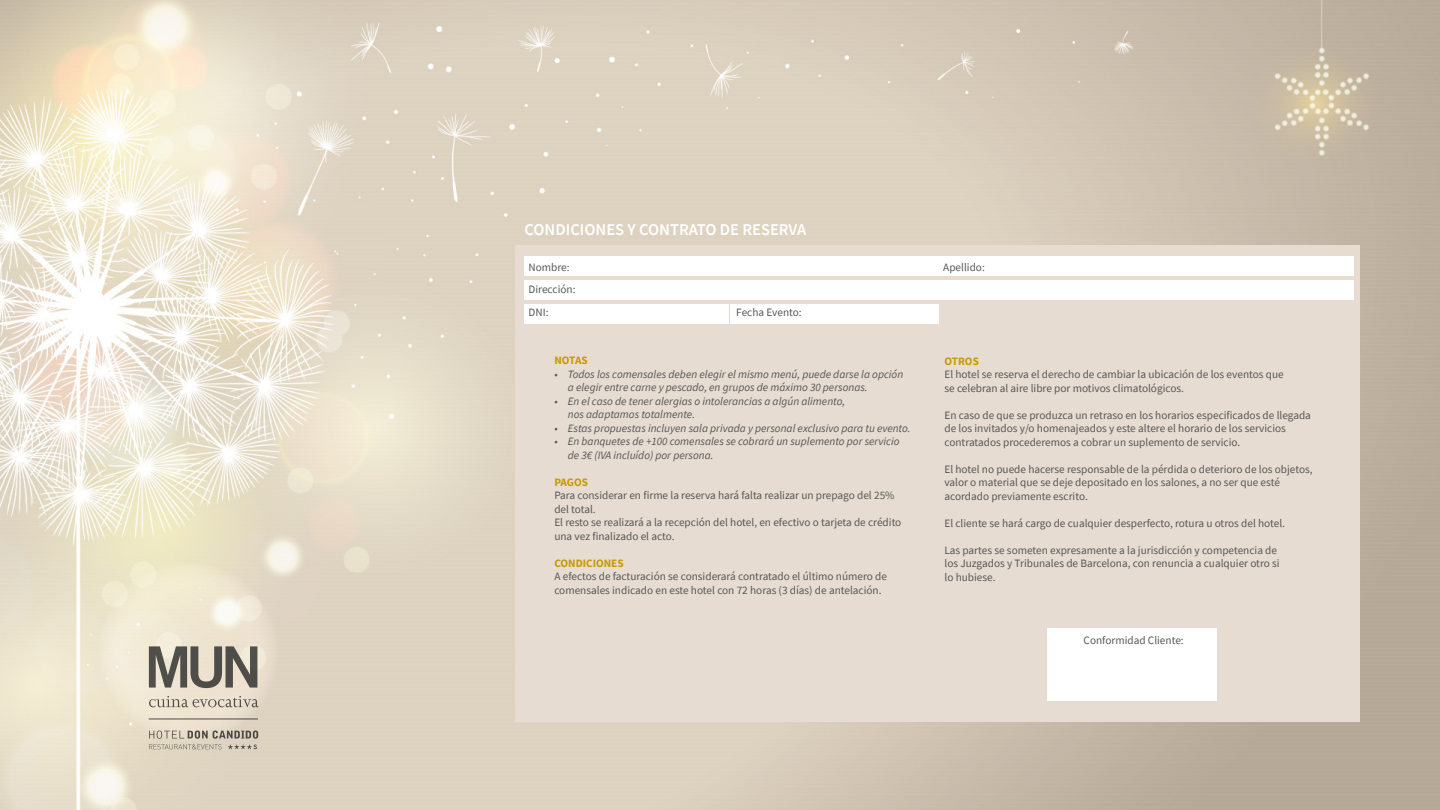
<style>
.page{position:relative;width:1440px;height:810px;background:#fff}
.page>*{position:absolute;margin:0;border:0;box-sizing:border-box;transform-origin:0 0}
.t1{font:600 16.5px "Source Sans Pro";color:#fff}
.t2{font:11.25px/13.5px "Source Sans Pro";color:#575756}
.t3{font:italic 11.25px/13.5px "Source Sans Pro";color:#575756}
.t4{font:700 11.25px "Source Sans Pro";color:#c79a00}
</style>
<div class="page">
<img style="left:0;top:0;width:1440px;height:810px">
<svg style="left:149px;top:646px;width:108px;height:42px"></svg>
<svg style="left:149px;top:696px;width:110px;height:11px"></svg>
<hr style="left:149px;top:719px;width:109px;height:1px;background:#54575a">
<svg style="left:149px;top:730px;width:109px;height:19px"></svg>
<div style="left:516px;top:246px;width:844px;height:476px;background:#e6dcd1"></div>
<div style="left:524px;top:256px;width:415px;height:20px;background:#fff"></div>
<div style="left:524px;top:280px;width:415px;height:20px;background:#fff"></div>
<div style="left:524px;top:304px;width:205px;height:20px;background:#fff"></div>
<div style="left:730px;top:304px;width:209px;height:20px;background:#fff"></div>
<div style="left:939px;top:256px;width:415px;height:20px;background:#fff"></div>
<div style="left:939px;top:280px;width:415px;height:20px;background:#fff"></div>
<div style="left:1048px;top:628px;width:169px;height:72px;background:#fff"></div>
<h1 class="t1" style="left:524px;top:219px;width:283px">CONDICIONES Y CONTRATO DE RESERVA</h1>
<p class="t2" style="left:529px;top:255px;width:48px;line-height:22.9px">Nombre:<br>Dirección:<br>DNI:</p>
<p class="t2" style="left:736px;top:306px;width:67px">Fecha Evento:</p>
<p class="t4" style="left:554px;top:353px;width:35px">NOTAS</p>
<p class="t3" style="left:568px;top:367px;width:337px;text-indent:-14px">• Todos los comensales deben elegir el mismo menú, puede darse la opción a elegir entre carne y pescado, en grupos de máximo 30 personas.</p>
<p class="t3" style="left:568px;top:394px;width:279px;text-indent:-14px">• En el caso de tener alergias o intolerancias a algún alimento, nos adaptamos totalmente.</p>
<p class="t3" style="left:554px;top:421px;width:358px">• Estas propuestas incluyen sala privada y personal exclusivo para tu evento.</p>
<p class="t3" style="left:568px;top:435px;width:333px;text-indent:-14px">• En banquetes de +100 comensales se cobrará un suplemento por servicio de 3€ (IVA incluído) por persona.</p>
<p class="t4" style="left:554px;top:474px;width:35px">PAGOS</p>
<p class="t2" style="left:554px;top:489px;width:349px">Para considerar en firme la reserva hará falta realizar un prepago del 25% del total.<br>El resto se realizará a la recepción del hotel, en efectivo o tarjeta de crédito una vez finalizado el acto.</p>
<p class="t4" style="left:554px;top:555px;width:71px">CONDICIONES</p>
<p class="t2" style="left:554px;top:570px;width:334px">A efectos de facturación se considerará contratado el último número de comensales indicado en este hotel con 72 horas (3 días) de antelación.</p>
<p class="t2" style="left:943px;top:260px;width:43px">Apellido:</p>
<p class="t4" style="left:944px;top:353px;width:36px">OTROS</p>
<p class="t2" style="left:944px;top:368px;width:341px">El hotel se reserva el derecho de cambiar la ubicación de los eventos que se celebran al aire libre por motivos climatológicos.</p>
<p class="t2" style="left:944px;top:408px;width:368px">En caso de que se produzca un retraso en los horarios especificados de llegada de los invitados y/o homenajeados y este altere el horario de los servicios contratados procederemos a cobrar un suplemento de servicio.</p>
<p class="t2" style="left:944px;top:462px;width:370px">El hotel no puede hacerse responsable de la pérdida o deterioro de los objetos, valor o material que se deje depositado en los salones, a no ser que esté acordado previamente escrito.</p>
<p class="t2" style="left:944px;top:516px;width:342px">El cliente se hará cargo de cualquier desperfecto, rotura u otros del hotel.</p>
<p class="t2" style="left:944px;top:543px;width:337px">Las partes se someten expresamente a la jurisdicción y competencia de los Juzgados y Tribunales de Barcelona, con renuncia a cualquier otro si lo hubiese.</p>
<p class="t2" style="left:1084px;top:634px;width:102px">Conformidad Cliente:</p>
</div>
